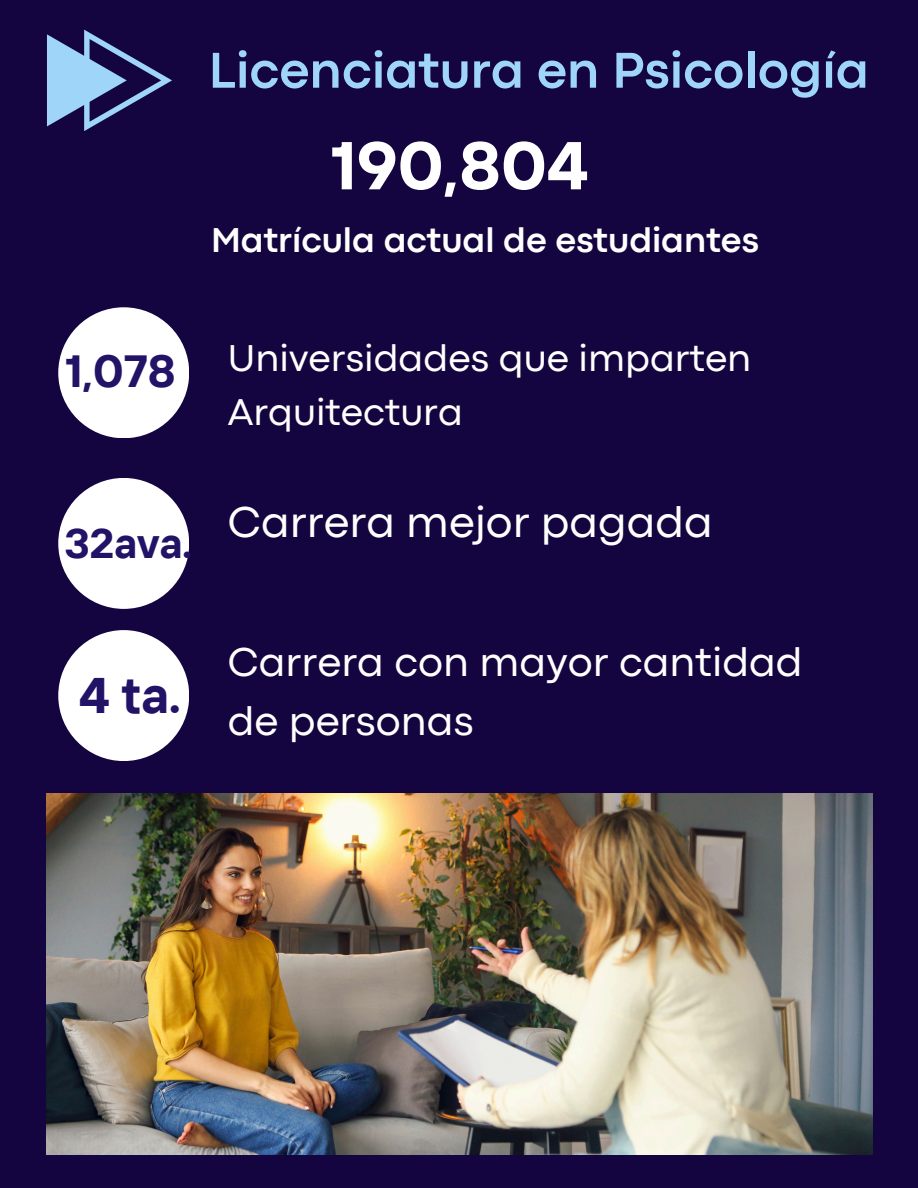
<style>
.page{position:relative;width:918px;height:1188px;background:#140540}
.page>*{position:absolute;margin:0;border:0;box-sizing:border-box;transform-origin:0 0}
.t1{font:700 67.5px "TT Interphases";color:#fff}
.t2{font:700 52.5px "Codec Pro";color:#9ed5f8}
.t3{font:700 49.95px "TT Interphases";color:#231366}
.t4{font:45px "Codec Pro";color:#fff}
.t5{font:700 45px "TT Interphases";color:#231366}
.t6{font:42px/58.5px "Codec Pro";color:#fff}
.t7{font:700 41.25px "TT Interphases";color:#231366}
.t8{font:39px "Codec Pro";color:#fff}
.t9{font:700 36px "Codec Pro";color:#fff}
</style>
<div class="page">
<div style="left:58px;top:307px;width:131px;height:131px;background:#fff;border-radius:50%"></div>
<div style="left:58px;top:478px;width:131px;height:131px;background:#fff;border-radius:50%"></div>
<div style="left:58px;top:630px;width:131px;height:131px;background:#fff;border-radius:50%"></div>
<img style="left:47px;top:794px;width:825px;height:361px">
<svg style="left:47px;top:30px;width:125px;height:101px"></svg>
<p class="t2" style="left:209px;top:52px;width:662px">Licenciatura en Psicología</p>
<h2 class="t1" style="left:330px;top:122px;width:260px">190,804</h2>
<h1 class="t9" style="left:211px;top:227px;width:550px">Matrícula actual de estudiantes</h1>
<h5 class="t5" style="left:65px;top:342px;width:112px">1,078</h5>
<h3 class="t8" style="left:228px;top:345px;width:525px">Universidades que imparten</h3>
<p class="t8" style="left:228px;top:399px;width:236px">Arquitectura</p>
<p class="t7" style="left:65px;top:517px;width:129px">32ava.</p>
<h4 class="t3" style="left:79px;top:663px;width:103px">4 ta.</h4>
<h3 class="t4" style="left:228px;top:506px;width:487px">Carrera mejor pagada</h3>
<h2 class="t6" style="left:228px;top:636px;width:576px">Carrera con mayor cantidad de personas</h2>
</div>
